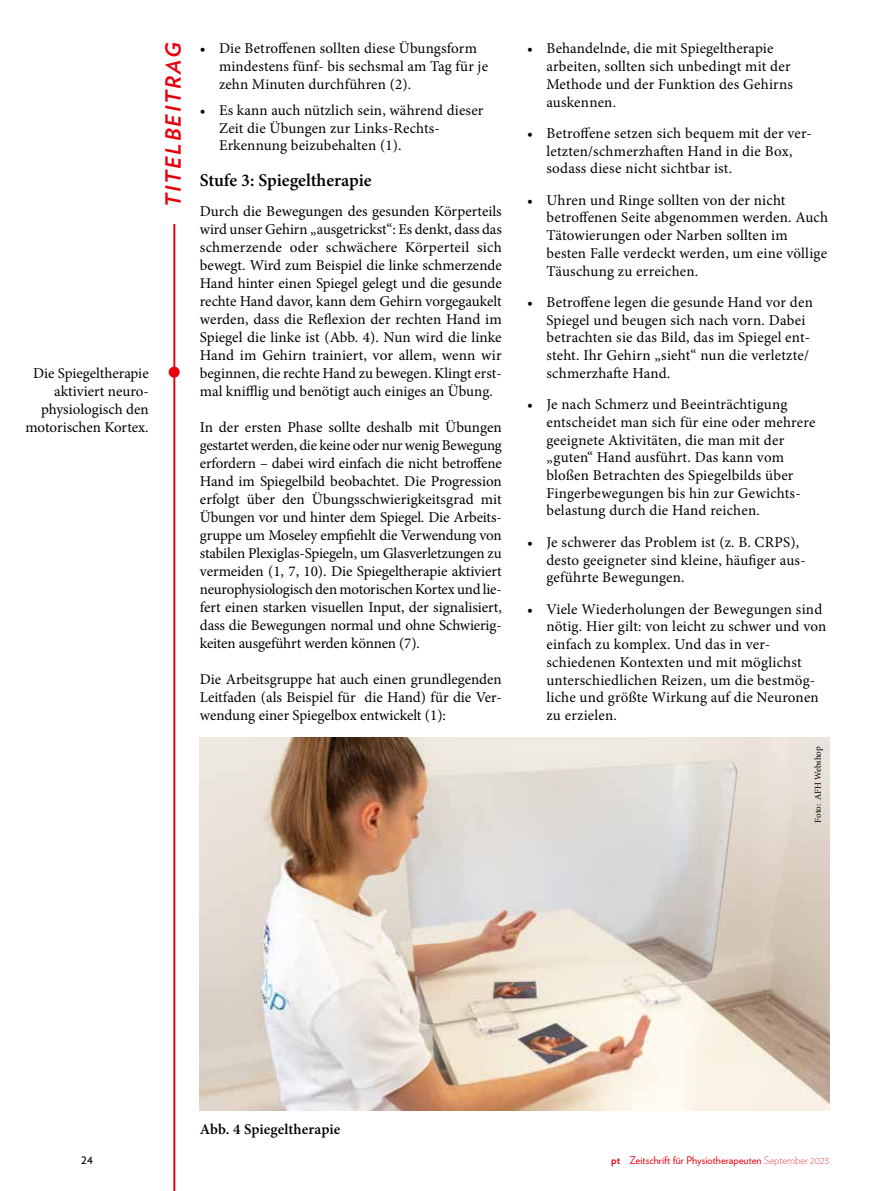
<style>
.page{position:relative;width:893px;height:1191px;background:#fff}
.page>*{position:absolute;margin:0;border:0;box-sizing:border-box;transform-origin:0 0}
.t1{font:italic 700 21px "Verlag";color:#e7000e}
.t2{font:600 18px "Minion Pro";letter-spacing:-.005em;color:#000}
.t3{font:15px/17.7px "Minion Pro";letter-spacing:.01em;color:#000}
.t4{font:600 15px "Minion Pro";letter-spacing:.005em;color:#000}
.t5{font:13.05px "Verlag";color:#000}
.t6{font:10.5px "Verlag";color:#e7000e}
.t7{font:9px "Minion Pro";letter-spacing:-.005em;color:#000}
.s1{font-family:"Pflaum Dekorativ";font-size:19.5px;color:#e7000e}
.s2{font-weight:700}
.s3{font-weight:700;color:#fff}
.s4{font-weight:200}
</style>
<div class="page">
<hr style="left:173px;top:43px;width:2px;height:1148px;background:#e7000e">
<div style="left:164px;top:43px;width:21px;height:181px;background:#fff"></div>
<img style="left:200px;top:738px;width:629px;height:372px">
<h1 class="t1" style="left:156px;top:207px;width:166px;rotate:-90deg">Titelbeitrag</h1>
<p class="t3" style="left:219px;top:40px;width:271px;text-indent:-19px">• Die Betroffenen sollten diese Übungsform mindestens fünf- bis sechsmal am Tag für je zehn Minuten durchführen (2).</p>
<p class="t3" style="left:219px;top:101px;width:266px;text-indent:-19px">• Es kann auch nützlich sein, während dieser<br>Zeit die Übungen zur Links-Rechts-<br>Erkennung beizubehalten (1).</p>
<p class="t2" style="left:200px;top:168px;width:173px">Stufe 3: Spiegeltherapie</p>
<p class="t3" style="left:200px;top:202px;width:303px;text-align:justify">Durch die Bewegungen des gesunden Körperteils wird unser Gehirn „ausgetrickst“: Es denkt, dass das schmerzende oder schwächere Körperteil sich bewegt. Wird zum Beispiel die linke schmerzende Hand hinter einen Spiegel gelegt und die gesunde rechte Hand davor, kann dem Gehirn vorgegaukelt werden, dass die Reflexion der rechten Hand im Spiegel die linke ist (Abb. 4). Nun wird die linke Hand im Gehirn trainiert, vor allem, wenn wir beginnen, die rechte Hand zu bewegen. Klingt erst&shy;mal knifflig und benötigt auch einiges an Übung.</p>
<p class="t3" style="left:200px;top:418px;width:304px;text-align:justify">In der ersten Phase sollte deshalb mit Übungen gestartet werden, die keine oder nur wenig Bewegung erfordern – dabei wird einfach die nicht betroffene Hand im Spiegelbild beobachtet. Die Progression erfolgt über den Übungsschwierigkeitsgrad mit Übungen vor und hinter dem Spiegel. Die Arbeits&shy;gruppe um Moseley empfiehlt die Verwendung von stabilen Plexiglas-Spiegeln, um Glasverletzungen zu vermeiden (1, 7, 10). Die Spiegeltherapie aktiviert neurophysiologisch den motorischen Kortex und lie&shy;fert einen starken visuellen Input, der signalisiert, dass die Bewegungen normal und ohne Schwierig&shy;keiten ausgeführt werden können (7).</p>
<p class="t3" style="left:200px;top:670px;width:303px;text-align:justify">Die Arbeitsgruppe hat auch einen grundlegenden Leitfaden (als Beispiel für die Hand) für die Ver&shy;wendung einer Spiegelbox entwickelt (1):</p>
<p class="t3" style="left:33px;top:364px;width:148px">Die Spiegeltherapie <span class="s1">❐</span></p>
<p class="t3" style="left:54px;top:382px;width:96px">aktiviert neuro-</p>
<p class="t3" style="left:41px;top:400px;width:109px">physiologisch den</p>
<p class="t3" style="left:25px;top:418px;width:125px">motorischen Kortex.</p>
<p class="t3" style="left:546px;top:40px;width:248px;text-indent:-19px">• Behandelnde, die mit Spiegeltherapie arbeiten, sollten sich unbedingt mit der<br>Methode und der Funktion des Gehirns auskennen.</p>
<p class="t3" style="left:546px;top:124px;width:267px;text-indent:-19px">• Betroffene setzen sich bequem mit der ver&shy;letzten/schmerzhaften Hand in die Box, sodass diese nicht sichtbar ist.</p>
<p class="t3" style="left:546px;top:191px;width:283px;text-indent:-19px">• Uhren und Ringe sollten von der nicht betroffenen Seite abgenommen werden. Auch Tätowierungen oder Narben sollten im besten Falle verdeckt werden, um eine völlige Täuschung zu erreichen.</p>
<p class="t3" style="left:546px;top:293px;width:268px;text-indent:-19px">• Betroffene legen die gesunde Hand vor den Spiegel und beugen sich nach vorn. Dabei betrachten sie das Bild, das im Spiegel ent&shy;steht. Ihr Gehirn „sieht“ nun die verletzte/ schmerzhafte Hand.</p>
<p class="t3" style="left:546px;top:396px;width:270px;text-indent:-19px">• Je nach Schmerz und Beeinträchtigung entscheidet man sich für eine oder mehrere geeignete Aktivitäten, die man mit der „guten“ Hand ausführt. Das kann vom bloßen Betrachten des Spiegelbilds über Fingerbewegungen bis hin zur Gewichts&shy;belastung durch die Hand reichen.</p>
<p class="t3" style="left:546px;top:533px;width:261px;text-indent:-19px">• Je schwerer das Problem ist (z. B. CRPS), desto geeigneter sind kleine, häufiger aus&shy;geführte Bewegungen.</p>
<p class="t3" style="left:546px;top:600px;width:281px;text-indent:-19px">• Viele Wiederholungen der Bewegungen sind nötig. Hier gilt: von leicht zu schwer und von einfach zu komplex. Und das in ver&shy;schiedenen Kontexten und mit möglichst unterschiedlichen Reizen, um die bestmög&shy;liche und größte Wirkung auf die Neuronen zu erzielen.</p>
<p class="t7" style="left:812px;top:822px;width:78px;rotate:-90deg">Foto: AFH Webshop</p>
<p class="t4" style="left:200px;top:1118px;width:142px">Abb. 4 Spiegeltherapie</p>
<p class="t5" style="left:81px;top:1149px;width:13px">24</p>
<p class="t6" style="left:611px;top:1152px;width:219px"><span class="s2">pt</span><span class="s3">pt</span>Zeitschrift für Physiotherapeuten <span class="s4">September 2023</span></p>
</div>
